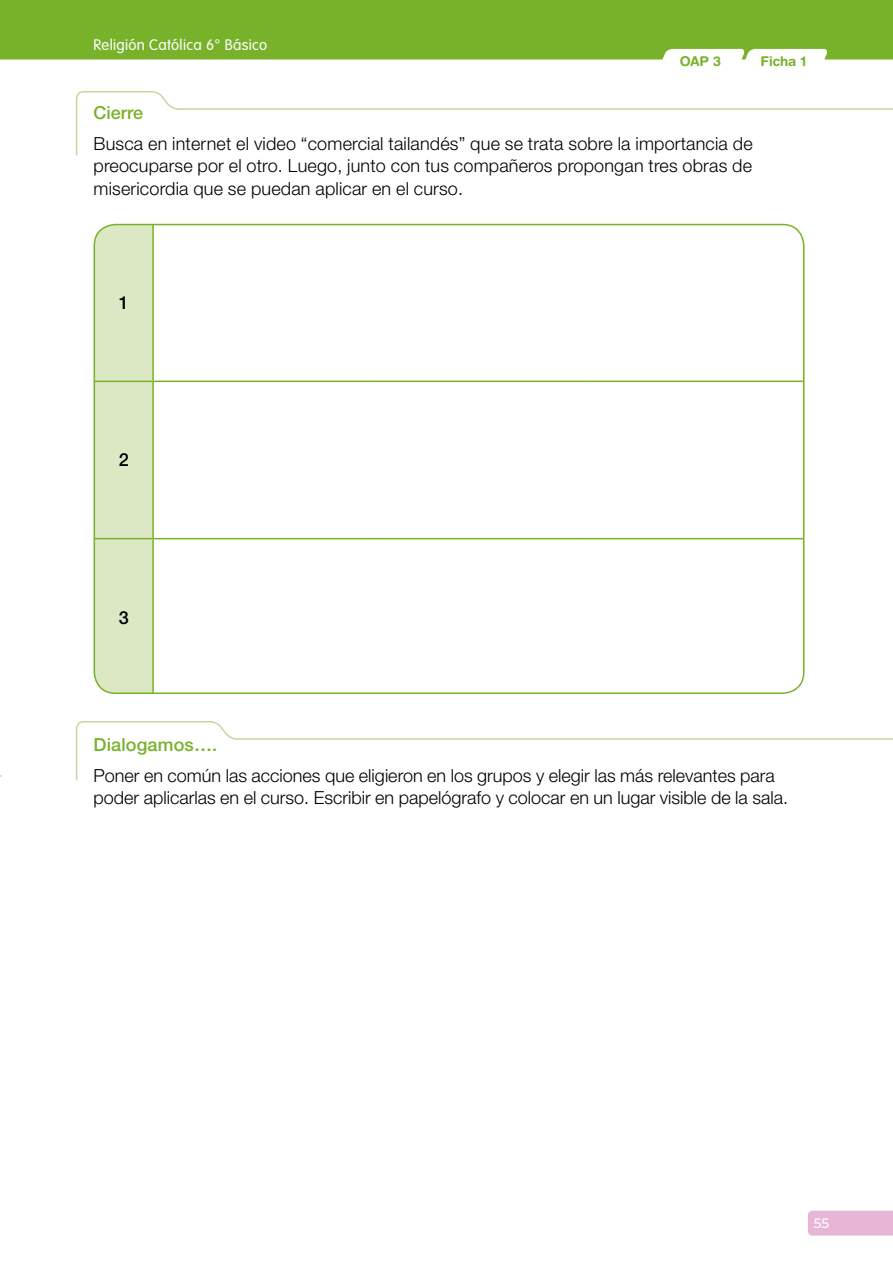
<style>
.page{position:relative;width:893px;height:1263px;background:#fff}
.page>*{position:absolute;margin:0;border:0;box-sizing:border-box;transform-origin:0 0}
.t1{font:300 18px/22.5px "Helvetica Neue LT Std";color:#000;text-align:justify}
.t2{font:500 18px "Helvetica Neue LT Std";letter-spacing:.01em;color:#78b22b}
.t3{font:500 18px "Helvetica Neue LT Std";color:#000}
.t4{font:15px "VAG Rounded Cons Light";letter-spacing:.02em;color:#fff}
.t5{font:700 13.5px "Helvetica Rounded LT Std";color:#78b22b}
.t6{font:500 13.5px "Montserrat";color:#fff}
</style>
<div class="page">
<div style="left:808px;top:1211px;width:85px;height:24px;background:#e8b6d5"></div>
<div style="left:0;top:0;width:893px;height:60px;background:#78b22b"></div>
<svg style="left:649px;top:49px;width:180px;height:11px"></svg>
<div style="left:95px;top:226px;width:57px;height:467px;background:#dce8c4"></div>
<hr style="left:94px;top:225px;width:59px;height:1px;background:#78b22b">
<hr style="left:94px;top:225px;width:1px;height:156px;background:#78b22b">
<hr style="left:152px;top:225px;width:2px;height:156px;background:#78b22b">
<hr style="left:587px;top:225px;width:217px;height:1px;background:#78b22b">
<hr style="left:803px;top:225px;width:1px;height:156px;background:#78b22b">
<hr style="left:94px;top:381px;width:59px;height:1px;background:#78b22b">
<hr style="left:153px;top:381px;width:217px;height:1px;background:#78b22b">
<hr style="left:152px;top:382px;width:2px;height:156px;background:#78b22b">
<hr style="left:370px;top:381px;width:217px;height:1px;background:#78b22b">
<hr style="left:587px;top:381px;width:217px;height:1px;background:#78b22b">
<hr style="left:94px;top:538px;width:59px;height:1px;background:#78b22b">
<hr style="left:94px;top:539px;width:1px;height:154px;background:#78b22b">
<hr style="left:153px;top:538px;width:217px;height:1px;background:#78b22b">
<hr style="left:152px;top:539px;width:2px;height:154px;background:#78b22b">
<hr style="left:370px;top:538px;width:217px;height:1px;background:#78b22b">
<hr style="left:587px;top:538px;width:217px;height:1px;background:#78b22b">
<hr style="left:803px;top:539px;width:1px;height:154px;background:#78b22b">
<div style="left:94px;top:224px;width:710px;height:470px;border:2px solid #78b22b;border-radius:21px"></div>
<svg style="left:75px;top:91px;width:818px;height:65px"></svg>
<svg style="left:75px;top:721px;width:818px;height:60px"></svg>
<p class="t4" style="left:94px;top:36px;width:175px">Religión Católica 6° Básico</p>
<p class="t5" style="left:680px;top:53px;width:43px">OAP 3</p>
<p class="t5" style="left:760px;top:53px;width:47px">Ficha 1</p>
<p class="t2" style="left:94px;top:102px;width:51px">Cierre</p>
<p class="t1" style="left:94px;top:132px;width:661px">Busca en internet el video “comercial tailandés” que se trata sobre la importancia de preocuparse por el otro. Luego, junto con tus compañeros propongan tres obras de misericordia que se puedan aplicar en el curso.</p>
<p class="t3" style="left:119px;top:292px;width:12px">1</p>
<p class="t3" style="left:119px;top:449px;width:12px">2</p>
<p class="t3" style="left:119px;top:607px;width:12px">3</p>
<p class="t2" style="left:94px;top:733px;width:125px">Dialogamos….</p>
<p class="t1" style="left:94px;top:763px;width:696px">Poner en común las acciones que eligieron en los grupos y elegir las más relevantes para poder aplicarlas en el curso. Escribir en papelógrafo y colocar en un lugar visible de la sala.</p>
<p class="t6" style="left:814px;top:1213px;width:17px">55</p>
</div>
